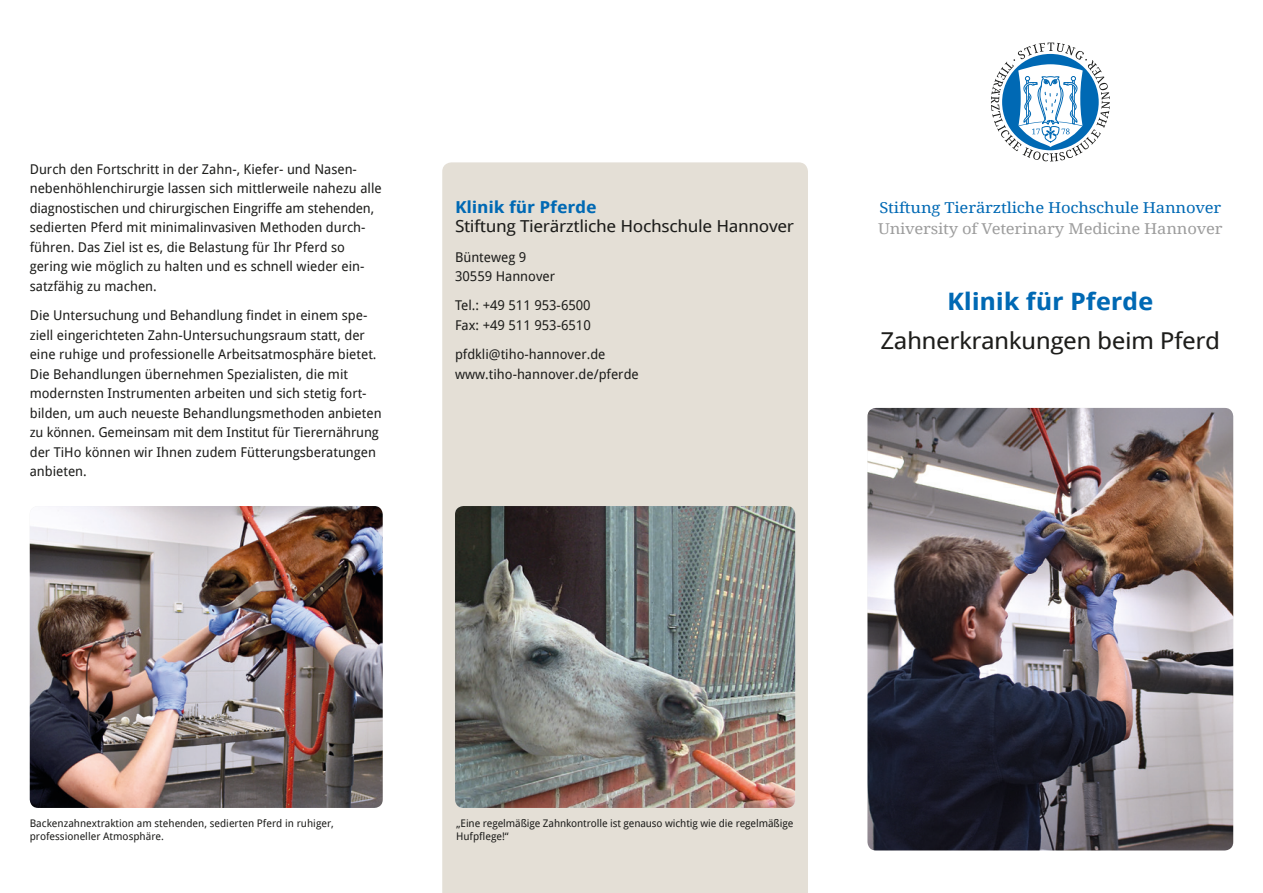
<style>
.page{position:relative;width:1263px;height:893px;background:#fff}
.page>*{position:absolute;margin:0;border:0;box-sizing:border-box;transform-origin:0 0}
.t1{font:700 24px "Droid Sans";letter-spacing:-.01em;color:#0069b4;scale:1.11 1}
.t2{font:23.25px "Droid Sans";letter-spacing:-.02em;color:#1d1d1b;scale:1.11 1}
.t3{font:16.5px "Droid Sans";letter-spacing:-.02em;color:#1d1d1b;scale:1.11 1}
.t4{font:700 16.5px "Droid Sans";letter-spacing:-.01em;color:#0069b4;scale:1.11 1}
.t5{font:15px "Droid Serif";letter-spacing:-.01em;color:#0069b4;scale:1.11 1}
.t6{font:15px "Droid Serif";letter-spacing:-.01em;color:#9d9d9d;scale:1.11 1}
.t7{font:13.5px/19.5px "Droid Sans";color:#1d1d1b}
.t8{font:10.5px/12.6px "Droid Sans";color:#1d1d1b}
</style>
<div class="page">
<div style="left:442px;top:162px;width:366px;height:731px;background:#e4dfd6"></div>
<img style="left:455px;top:506px;width:340px;height:302px">
<img style="left:30px;top:506px;width:353px;height:302px">
<img style="left:867px;top:408px;width:366px;height:442px">
<svg style="left:991px;top:43px;width:119px;height:119px"></svg>
<p class="t7" style="left:30px;top:159px;width:354px">Durch den Fortschritt in der Zahn-, Kiefer- und Nasen&shy;nebenhöhlenchirurgie lassen sich mittlerweile nahezu alle diagnostischen und chirurgischen Eingriffe am stehenden, sedierten Pferd mit minimalinvasiven Methoden durch&shy;führen. Das Ziel ist es, die Belastung für Ihr Pferd so gering wie möglich zu halten und es schnell wieder ein&shy;satzfähig zu machen.</p>
<p class="t7" style="left:30px;top:306px;width:353px">Die Untersuchung und Behandlung findet in einem spe&shy;ziell eingerichteten Zahn-Untersuchungsraum statt, der eine ruhige und professionelle Arbeitsatmosphäre bietet.<br>Die Behandlungen übernehmen Spezialisten, die mit modernsten Instrumenten arbeiten und sich stetig fort&shy;bilden, um auch neueste Behandlungsmethoden anbieten zu können. Gemeinsam mit dem Institut für Tierernährung der TiHo können wir Ihnen zudem Fütterungsberatungen anbieten.</p>
<p class="t4" style="left:455px;top:196px;width:129px">Klinik für Pferde</p>
<p class="t3" style="left:455px;top:216px;width:307px">Stiftung Tierärztliche Hochschule Hannover</p>
<p class="t7" style="left:455px;top:247px;width:102px">Bünteweg 9<br>30559 Hannover</p>
<p class="t7" style="left:455px;top:296px;width:137px">Tel.: +49 511 953-6500<br>Fax: +49 511 953-6510</p>
<p class="t7" style="left:455px;top:345px;width:185px">pfdkli@tiho-hannover.de www.tiho-hannover.de/pferde</p>
<p class="t5" style="left:879px;top:198px;width:309px">Stiftung Tierärztliche Hochschule Hannover</p>
<p class="t6" style="left:878px;top:219px;width:312px">University of Veterinary Medicine Hannover</p>
<h1 class="t1" style="left:947px;top:286px;width:187px">Klinik für Pferde</h1>
<h2 class="t2" style="left:880px;top:327px;width:308px">Zahnerkrankungen beim Pferd</h2>
<p class="t8" style="left:30px;top:817px;width:306px">Backenzahnextraktion am stehenden, sedierten Pferd in ruhiger, professioneller Atmosphäre.</p>
<p class="t8" style="left:456px;top:817px;width:339px">„Eine regelmäßige Zahnkontrolle ist genauso wichtig wie die regelmäßige<br>Hufpflege!“</p>
</div>
